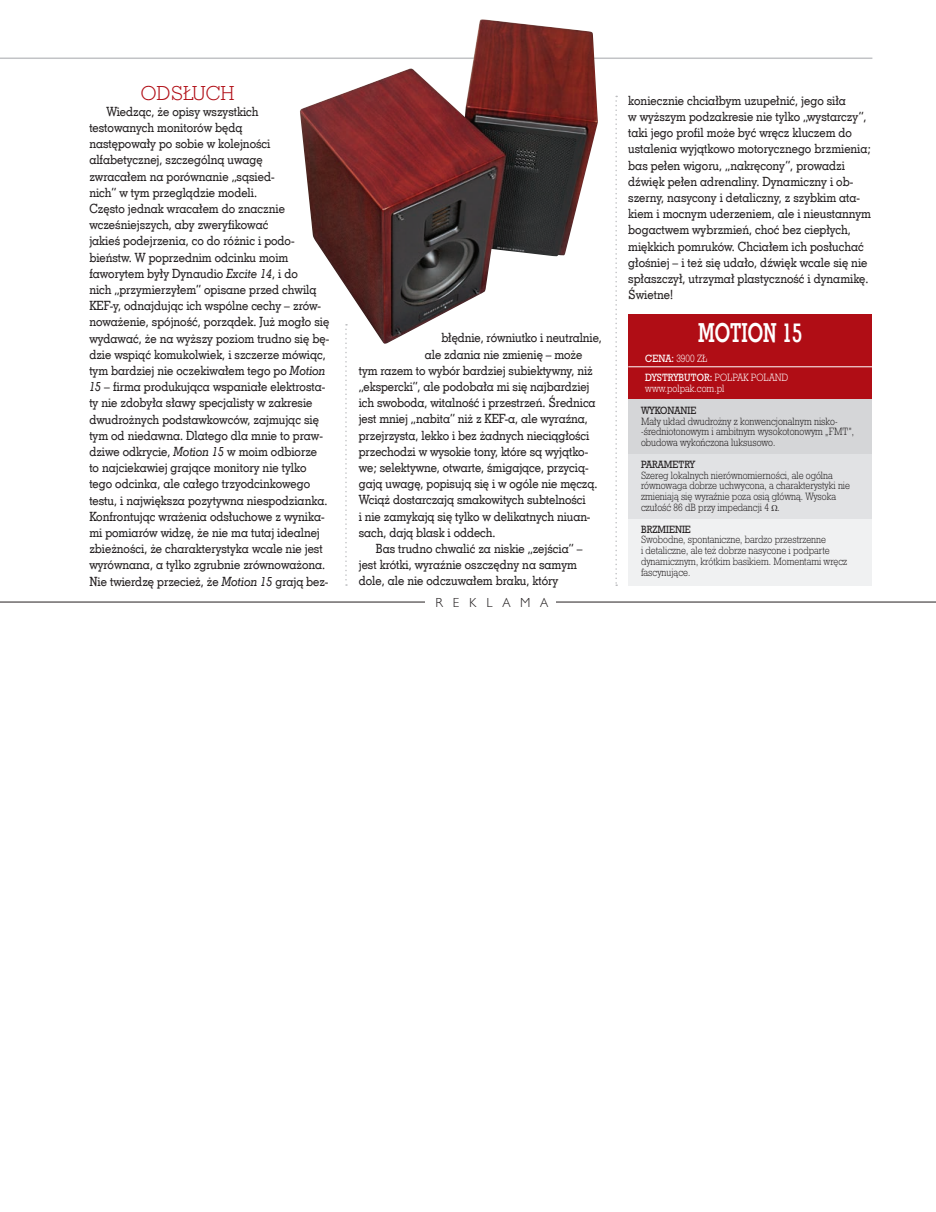
<style>
.page{position:relative;width:936px;height:1212px;background:#fff}
.page>*{position:absolute;margin:0;border:0;box-sizing:border-box;transform-origin:0 0}
.t1{font:26.25px "Geo Slab 703 Bd EU";color:#fff;scale:.72 1}
.t2{font:18px "Geo Slab 703 Lt PL";color:#b00d15}
.t3{font:12.75px/16.2px "Geo Slab 703 Md EU";color:#231f20;scale:.9 1}
.t4{font:300 12px "Humanst 521 Lt PL";color:#231f20}
.t5{font:9px/10.8px "Geo Slb 712 Lt PL";color:#231f20;scale:.9 1}
.t6{font:9px "Geo Slb 712 Lt PL";color:#fff;scale:.9 1}
.t7{font:9px "Geo Slb 712 Md PL";color:#231f20;scale:.9 1}
.t8{font:9px "Geo Slb 712 Md PL";color:#fff;scale:.9 1}
.s1{font-style:italic}
.s2{font-family:"Geo Slb 712 Md PL"}
.s3{font-family:"Geo Slb 712 Lt PL"}
</style>
<div class="page">
<hr style="left:0;top:58px;width:872px;height:1px;background:#c2c3c6">
<hr style="left:0;top:602px;width:935px;height:1px;background:#231f20">
<div style="left:425px;top:595px;width:130px;height:13px;background:#fff"></div>
<div style="left:628px;top:315px;width:244px;height:85px;background:#b00d15"></div>
<hr style="left:628px;top:366px;width:244px;height:1px;background:#fff">
<div style="left:628px;top:437px;width:244px;height:148px;background:#f0f1f2"></div>
<div style="left:628px;top:400px;width:244px;height:118px;background:#e1e2e4"></div>
<div style="left:628px;top:399px;width:244px;height:55px;background:#d5d6d8"></div>
<svg style="left:345px;top:347px;width:2px;height:239px"></svg>
<svg style="left:615px;top:96px;width:2px;height:490px"></svg>
<img style="left:300px;top:19px;width:298px;height:325px">
<h2 class="t2" style="left:141px;top:81px;width:95px">ODSŁUCH</h2>
<p class="t3" style="left:89px;top:103px;width:268px;text-indent:17px">Wiedząc, że opisy wszystkich<br>testowanych monitorów będą<br>następowały po sobie w kolejności alfabetycznej, szczególną uwagę<br>zwracałem na porównanie „sąsied-<br>nich” w tym przeglądzie modeli.<br>Często jednak wracałem do znacznie wcześniejszych, aby zweryfikować<br>jakieś podejrzenia, co do różnic i podo&shy;bieństw. W poprzednim odcinku moim faworytem były Dynaudio <span class="s1">Excite 14</span>, i do<br>nich „przymierzyłem” opisane przed chwilą KEF-y, odnajdując ich wspólne cechy – zrów&shy;noważenie, spójność, porządek. Już mogło się wydawać, że na wyższy poziom trudno się bę&shy;dzie wspiąć komukolwiek, i szczerze mówiąc, tym bardziej nie oczekiwałem tego po <span class="s1">Motion 15</span> – firma produkująca wspaniałe elektrosta&shy;ty nie zdobyła sławy specjalisty w zakresie dwudrożnych podstawkowców, zajmując się tym od niedawna. Dlatego dla mnie to praw&shy;dziwe odkrycie, <span class="s1">Motion 15</span> w moim odbiorze to najciekawiej grające monitory nie tylko tego odcinka, ale całego trzyodcinkowego testu, i największa pozytywna niespodzianka.<br>Konfrontując wrażenia odsłuchowe z wynika&shy;mi pomiarów widzę, że nie ma tutaj idealnej zbieżności, że charakterystyka wcale nie jest wyrównana, a tylko zgrubnie zrównoważona.<br>Nie twierdzę przecież, że <span class="s1">Motion 15</span> grają bez-</p>
<p class="t3" style="left:441px;top:330px;width:180px">błędnie, równiutko i neutralnie,</p>
<p class="t3" style="left:425px;top:346px;width:176px">ale zdania nie zmienię – może</p>
<p class="t3" style="left:359px;top:362px;width:261px">tym razem to wybór bardziej subiektywny, niż</p>
<p class="t3" style="left:359px;top:378px;width:258px">„ekspercki”, ale podobała mi się najbardziej</p>
<p class="t3" style="left:359px;top:394px;width:265px">ich swoboda, witalność i przestrzeń. Średnica</p>
<p class="t3" style="left:359px;top:411px;width:256px">jest mniej „nabita” niż z KEF-a, ale wyraźna,</p>
<p class="t3" style="left:359px;top:427px;width:258px">przejrzysta, lekko i bez żadnych nieciągłości</p>
<p class="t3" style="left:359px;top:443px;width:256px">przechodzi w wysokie tony, które są wyjątko-</p>
<p class="t3" style="left:359px;top:459px;width:257px">we; selektywne, otwarte, śmigające, przycią-</p>
<p class="t3" style="left:359px;top:475px;width:267px">gają uwagę, popisują się i w ogóle nie męczą.</p>
<p class="t3" style="left:359px;top:492px;width:253px">Wciąż dostarczają smakowitych subtelności</p>
<p class="t3" style="left:359px;top:508px;width:259px">i nie zamykają się tylko w delikatnych niuan-</p>
<p class="t3" style="left:359px;top:524px;width:153px">sach, dają blask i oddech.</p>
<p class="t3" style="left:376px;top:540px;width:231px">Bas trudno chwalić za niskie „zejścia” –</p>
<p class="t3" style="left:359px;top:556px;width:244px">jest krótki, wyraźnie oszczędny na samym</p>
<p class="t3" style="left:359px;top:573px;width:223px">dole, ale nie odczuwałem braku, który</p>
<p class="t4" style="left:435px;top:594px;width:114px">R E K L A M A</p>
<p class="t3" style="left:628px;top:92px;width:271px">koniecznie chciałbym uzupełnić, jego siła<br>w wyższym podzakresie nie tylko „wystarczy”, taki jego profil może być wręcz kluczem do ustalenia wyjątkowo motorycznego brzmienia; bas pełen wigoru, „nakręcony”, prowadzi dźwięk pełen adrenaliny. Dynamiczny i ob&shy;szerny, nasycony i detaliczny, z szybkim ata&shy;kiem i mocnym uderzeniem, ale i nieustannym bogactwem wybrzmień, choć bez ciepłych, miękkich pomruków. Chciałem ich posłuchać głośniej – i też się udało, dźwięk wcale się nie spłaszczył, utrzymał plastyczność i dynamikę.<br>Świetne!</p>
<h1 class="t1" style="left:698px;top:316px;width:146px">MOTION 15</h1>
<p class="t6" style="left:645px;top:352px;width:71px"><span class="s2">CENA:</span> 3900 ZŁ</p>
<p class="t8" style="left:645px;top:371px;width:160px">DYSTRYBUTOR: <span class="s3">POLPAK POLAND</span></p>
<p class="t6" style="left:645px;top:382px;width:89px">www.polpak.com.pl</p>
<p class="t7" style="left:641px;top:404px;width:63px">WYKONANIE</p>
<p class="t5" style="left:641px;top:415px;width:238px">Mały układ dwudrożny z konwencjonalnym nisko--średniotonowym i ambitnym wysokotonowym „FMT”, obudowa wykończona luksusowo.</p>
<p class="t7" style="left:641px;top:458px;width:61px">PARAMETRY</p>
<p class="t5" style="left:641px;top:469px;width:234px">Szereg lokalnych nierównomierności, ale ogólna równowaga dobrze uchwycona, a charakterystyki nie zmieniają się wyraźnie poza osią główną. Wysoka czułość 86 dB przy impedancji 4 .</p>
<p class="t7" style="left:641px;top:522px;width:57px">BRZMIENIE</p>
<p class="t5" style="left:641px;top:534px;width:230px">Swobodne, spontaniczne, bardzo przestrzenne<br>i detaliczne, ale też dobrze nasycone i podparte dynamicznym, krótkim basikiem. Momentami wręcz fascynujące.</p>
</div>
